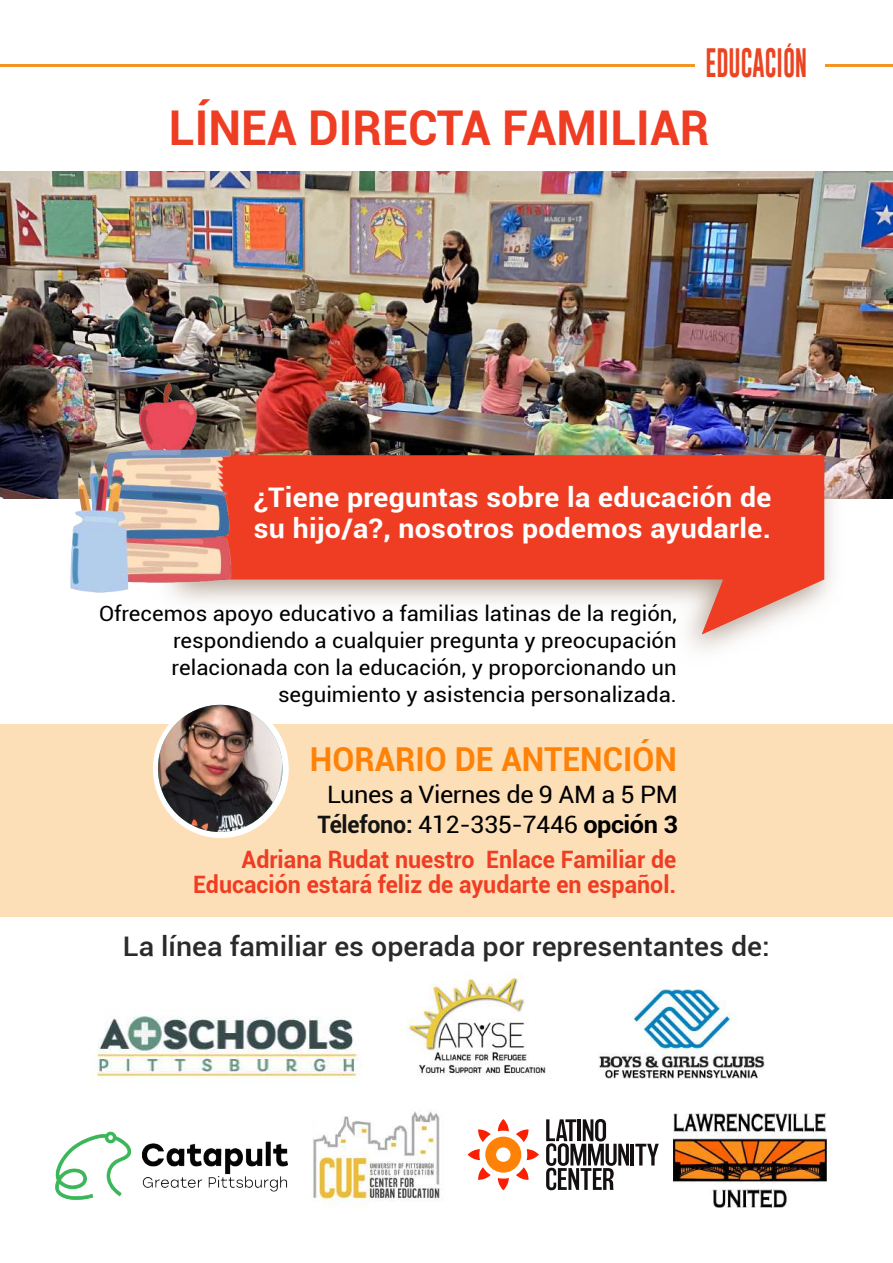
<style>
.page{position:relative;width:893px;height:1263px;background:#fff}
.page>*{position:absolute;margin:0;border:0;box-sizing:border-box;transform-origin:0 0}
.t1{font:700 48px "Roboto";color:#ef3d23}
.t2{font:700 33px "Roboto";color:#ff8208}
.t3{font:30px "Gobold";color:#ea4523;scale:.79 1}
.t4{font:700 27px/31.5px "Roboto";letter-spacing:.01em;color:#fff;scale:1.06 1}
.t5{font:500 27px "Roboto";color:#2b2a2b;scale:1.06 1}
.t6{font:700 24px/25.5px "Roboto";color:#ef3d23;text-align:right}
.t7{font:24px/30px "Roboto";letter-spacing:-.02em;color:#000;text-align:center;scale:1.06 1}
.t8{font:21px/27px "Roboto";color:#000;text-align:right;scale:1.06 1}
.s1{font-weight:700;color:#141413}
.s2{font-weight:700}
</style>
<div class="page">
<hr style="left:0;top:64px;width:694px;height:3px;background:#f39523">
<hr style="left:826px;top:64px;width:67px;height:3px;background:#f39523">
<img style="left:184px;top:499px;width:649px;height:151px">
<div style="left:0;top:724px;width:893px;height:192px;background:#fcdfb7"></div>
<img style="left:311px;top:1111px;width:157px;height:95px">
<img style="left:92px;top:1015px;width:267px;height:65px">
<img style="left:599px;top:989px;width:165px;height:90px">
<img style="left:55px;top:1131px;width:233px;height:69px">
<img style="left:673px;top:1113px;width:153px;height:94px">
<img style="left:407px;top:973px;width:139px;height:104px">
<svg style="left:468px;top:1119px;width:71px;height:71px"></svg>
<hr style="left:631px;top:1144px;width:3px;height:21px;background:#140f10">
<svg style="left:635px;top:1144px;width:24px;height:21px"></svg>
<svg style="left:546px;top:1119px;width:83px;height:71px"></svg>
<div style="left:153px;top:699px;width:136px;height:139px;background:#fff;border-radius:50%"></div>
<img style="left:158px;top:705px;width:125px;height:127px">
<img style="left:0;top:172px;width:893px;height:327px">
<svg style="left:186px;top:455px;width:638px;height:179px;fill:#ef3d23"></svg>
<img style="left:64px;top:375px;width:179px;height:225px">
<h3 class="t3" style="left:705px;top:44px;width:131px">EDUCACIÓN</h3>
<h1 class="t1" style="left:169px;top:94px;width:542px">LÍNEA DIRECTA FAMILIAR</h1>
<p class="t4" style="left:253px;top:480px;width:490px">¿Tiene preguntas sobre la educación de su hijo/a?, nosotros podemos ayudarle.</p>
<p class="t8" style="left:99px;top:600px;width:547px">Ofrecemos apoyo educativo a familias latinas de la región, respondiendo a cualquier pregunta y preocupación relacionada con la educación, y proporcionando un seguimiento y asistencia personalizada.</p>
<h2 class="t2" style="left:310px;top:736px;width:369px">HORARIO DE ANTENCIÓN</h2>
<p class="t7" style="left:318px;top:778px;width:341px">Lunes a Viernes de 9 AM a 5 PM<br><span class="s1">Télefono:</span> 412-335-7446 <span class="s2">opción 3</span></p>
<p class="t6" style="left:193px;top:845px;width:485px">Adriana Rudat nuestro Enlace Familiar de<br>Educación estará feliz de ayudarte en español.</p>
<p class="t5" style="left:123px;top:927px;width:612px">La línea familiar es operada por representantes de:</p>
</div>
